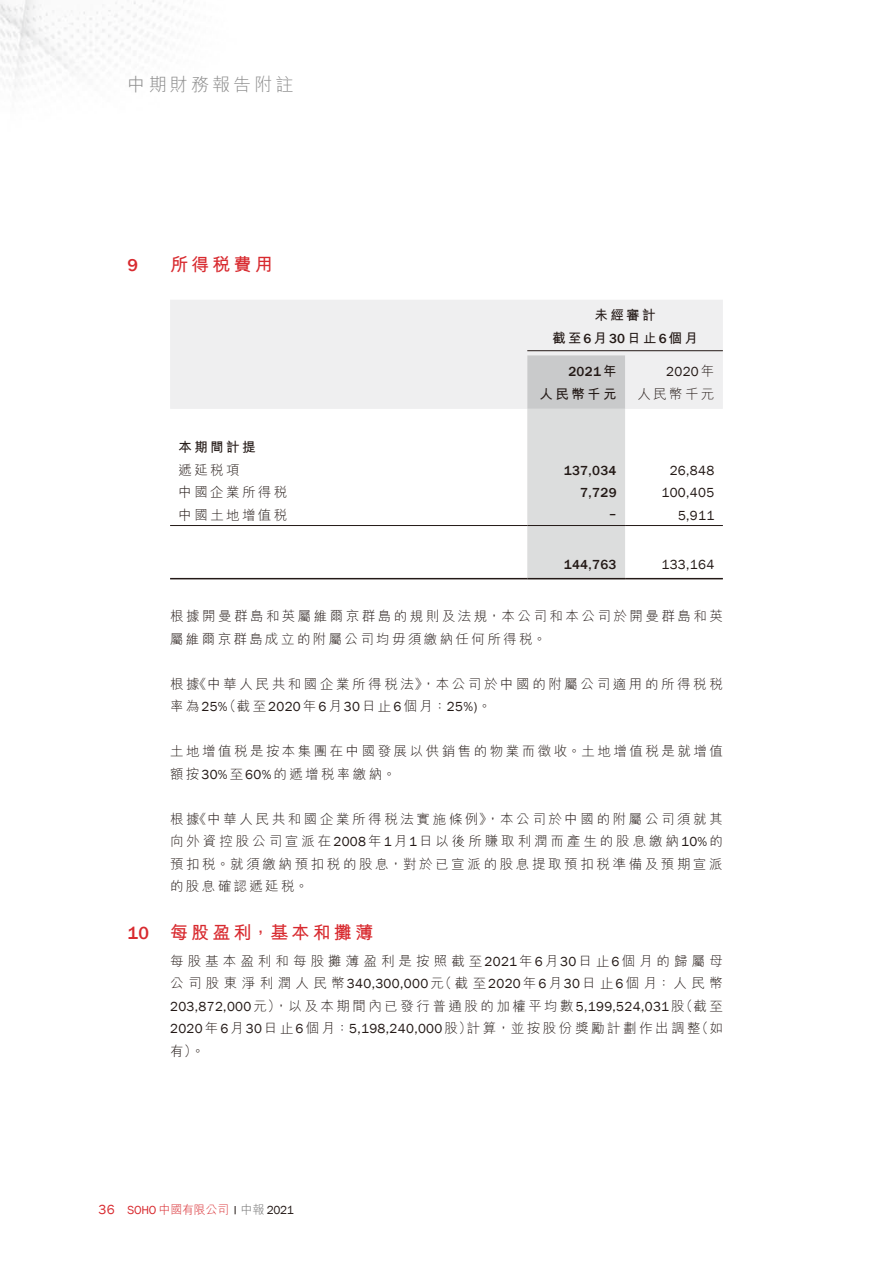
<style>
.page{position:relative;width:893px;height:1263px;background:#fff}
.page>*{position:absolute;margin:0;border:0;box-sizing:border-box;transform-origin:0 0}
.t1{font:700 18px "M Hei HK";letter-spacing:.175em;color:#d82a2f}
.t2{font:300 18px "M Hei HK";letter-spacing:.175em;color:#898989}
.t3{font:500 18px "Franklin Gothic";color:#d82a2f}
.t4{font:300 13.5px/22.5px "M Hei HK";letter-spacing:.185em;color:#231916}
.t5{font:13.5px "Franklin Gothic";letter-spacing:.025em;color:#231916}
.t6{font:700 13.5px/22.5px "M Hei HK";letter-spacing:.175em;color:#231916;text-align:center}
.t7{font:500 13.5px "Franklin Gothic";letter-spacing:.025em;color:#231916}
.t8{font:300 12px "M Hei HK";letter-spacing:-.025em;color:#d82a2f}
.s1{font-family:"Franklin Gothic";font-weight:500}
.s2{font-family:"M Hei HK";font-weight:700}
.s3{font-family:"M Hei HK";font-weight:300}
.s4{font-family:"Franklin Gothic";font-weight:400}
.s5{font-family:"Franklin Gothic";font-weight:400;font-size:13.5px}
.s6{color:#727272}
.s7{font-family:"Franklin Gothic";font-weight:400;color:#231916}
</style>
<div class="page">
<div style="left:170px;top:300px;width:553px;height:109px;background:#efeff0"></div>
<svg style="left:527px;top:355px;width:98px;height:223px"></svg>
<hr style="left:527px;top:350px;width:196px;height:1px;background:#231916">
<hr style="left:170px;top:525px;width:357px;height:1px;background:#231916">
<hr style="left:527px;top:525px;width:98px;height:1px;background:#231916">
<hr style="left:625px;top:525px;width:98px;height:1px;background:#231916">
<hr style="left:170px;top:578px;width:357px;height:1px;background:#231916">
<hr style="left:527px;top:578px;width:98px;height:1px;background:#231916">
<hr style="left:625px;top:578px;width:98px;height:1px;background:#231916">
<h1 class="t2" style="left:128px;top:76px;width:168px">中期財務報告附註</h1>
<h1 class="t3" style="left:128px;top:254px;width:12px">9</h1>
<h1 class="t1" style="left:170px;top:252px;width:104px">所得稅費用</h1>
<p class="t6" style="left:552px;top:303px;width:147px">未經審計<br>截至<span class="s1">6</span>月<span class="s1">30</span>日止<span class="s1">6</span>個月</p>
<p class="t7" style="left:568px;top:363px;width:50px">2021<span class="s2">年</span></p>
<p class="t5" style="left:666px;top:363px;width:50px">2020<span class="s3">年</span></p>
<p class="t6" style="left:540px;top:381px;width:78px">人民幣千元</p>
<p class="t4" style="left:637px;top:382px;width:78px">人民幣千元</p>
<p class="t6" style="left:179px;top:435px;width:78px">本期間計提</p>
<p class="t4" style="left:179px;top:458px;width:63px">遞延稅項</p>
<p class="t7" style="left:564px;top:462px;width:54px">137,034</p>
<p class="t5" style="left:670px;top:462px;width:46px">26,848</p>
<p class="t4" style="left:179px;top:481px;width:110px">中國企業所得稅</p>
<p class="t7" style="left:580px;top:484px;width:38px">7,729</p>
<p class="t5" style="left:661px;top:484px;width:54px">100,405</p>
<p class="t4" style="left:179px;top:503px;width:110px">中國土地增值稅</p>
<p class="t7" style="left:609px;top:505px;width:9px">–</p>
<p class="t5" style="left:678px;top:507px;width:38px">5,911</p>
<p class="t7" style="left:564px;top:556px;width:54px">144,763</p>
<p class="t5" style="left:661px;top:556px;width:54px">133,164</p>
<p class="t4" style="left:170px;top:605px;width:554px">根據開曼群島和英屬維爾京群島的規則及法規，本公司和本公司於開曼群島和英屬維爾京群島成立的附屬公司均毋須繳納任何所得稅。</p>
<p class="t4" style="left:170px;top:672px;width:554px">根據《中華人民共和國企業所得稅法》，本公司於中國的附屬公司適用的所得稅稅</p>
<p class="t5" style="left:170px;top:698px;width:323px"><span class="s3">率為</span>25%<span class="s3">（截至</span>2020<span class="s3">年</span>6<span class="s3">月</span>30<span class="s3">日止</span>6<span class="s3">個月：</span>25%)<span class="s3">。</span></p>
<p class="t4" style="left:170px;top:740px;width:554px">土地增值稅是按本集團在中國發展以供銷售的物業而徵收。土地增值稅是就增值額按<span class="s4">30%</span>至<span class="s4">60%</span>的遞增稅率繳納。</p>
<p class="t4" style="left:170px;top:807px;width:554px;text-align:justify">根據《中華人民共和國企業所得稅法實施條例》，本公司於中國的附屬公司須就其向外資控股公司宣派在<span class="s4">2008</span>年<span class="s4">1</span>月<span class="s4">1</span>日以後所賺取利潤而產生的股息繳納<span class="s4">10%</span>的預扣稅。就須繳納預扣稅的股息，對於已宣派的股息提取預扣稅準備及預期宣派的股息確認遞延稅。</p>
<h1 class="t1" style="left:128px;top:919px;width:247px"><span class="s1">10</span> 每股盈利，基本和攤薄</h1>
<p class="t4" style="left:170px;top:949px;width:554px;text-align:justify">每股基本盈利和每股攤薄盈利是按照截至<span class="s4">2021</span>年<span class="s4">6</span>月<span class="s4">30</span>日止<span class="s4">6</span>個月的歸屬母公司股東淨利潤人民幣<span class="s4">340,300,000</span>元（截至<span class="s4">2020</span>年<span class="s4">6</span>月<span class="s4">30</span>日止<span class="s4">6</span>個月：人民幣<span class="s4">203,872,000</span>元），以及本期間內已發行普通股的加權平均數<span class="s4">5,199,524,031</span>股（截至<span class="s4">2020</span>年<span class="s4">6</span>月<span class="s4">30</span>日止<span class="s4">6</span>個月：<span class="s4">5,198,240,000</span>股）計算，並按股份獎勵計劃作出調整（如有）。</p>
<p class="t8" style="left:99px;top:1204px;width:197px"><span class="s5">36</span> <span class="s4">SOHO</span> 中國有限公司 <span class="s6">中報</span> <span class="s7">2021</span></p>
</div>
